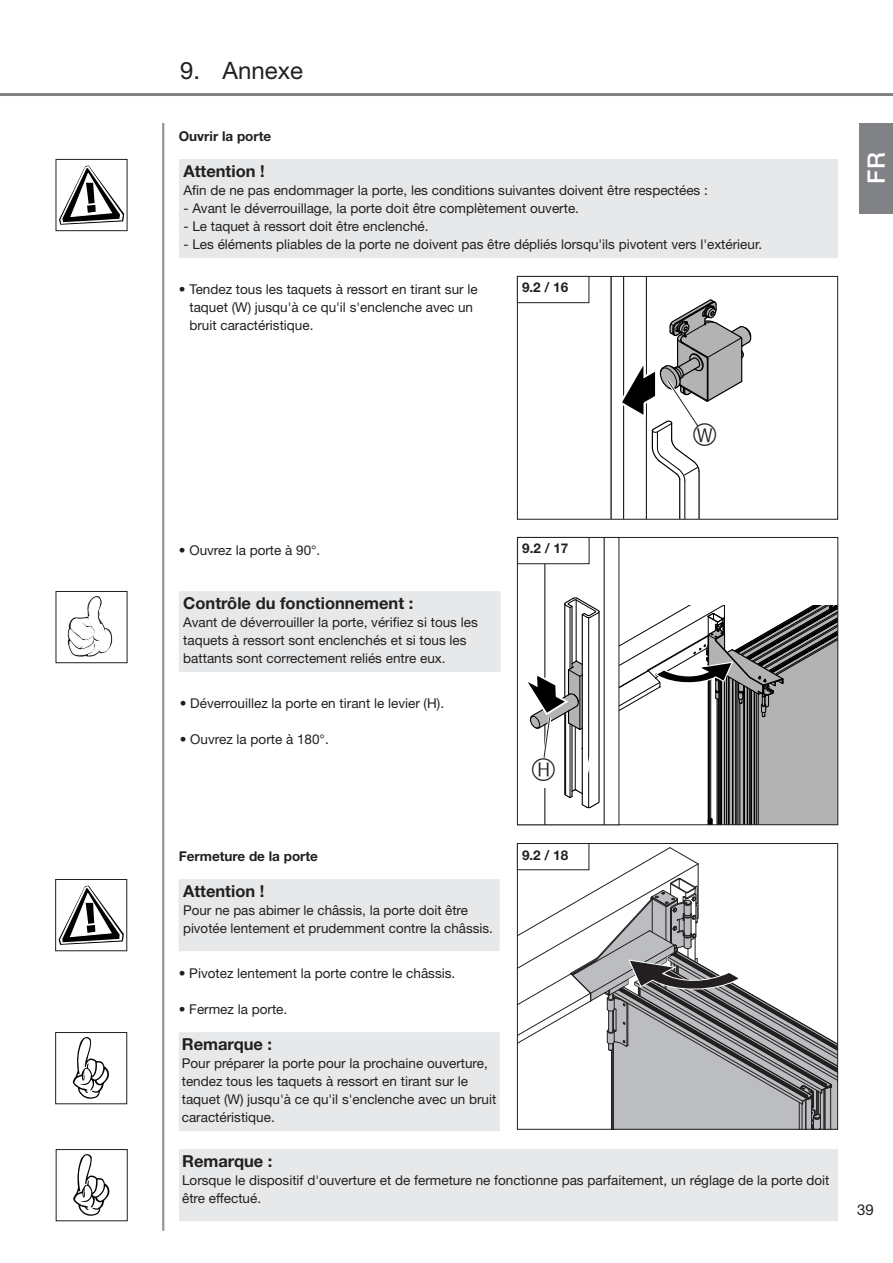
<style>
.page{position:relative;width:893px;height:1263px;background:#fff}
.page>*{position:absolute;margin:0;border:0;box-sizing:border-box;transform-origin:0 0}
.t1{font:24px "Helvetica Neue LT Pro";color:#231f20}
.t2{font:500 24px "Helvetica Neue LT Pro";color:#fff}
.t3{font:21px "Quay Round Numbers";color:#231f20}
.t4{font:700 16.5px "Helvetica Neue LT Pro";color:#231f20}
.t5{font:15px "Helvetica Neue LT Pro";color:#231f20}
.t6{font:13.5px/18px "Helvetica Neue LT Pro";color:#231f20}
.t7{font:700 13.5px "Helvetica Neue LT Pro";color:#231f20}
</style>
<div class="page">
<hr style="left:162px;top:123px;width:2px;height:1108px;background:#939598">
<div style="left:859px;top:123px;width:34px;height:90px;background:#808285"></div>
<hr style="left:0;top:93px;width:893px;height:3px;background:#808285">
<div style="left:182px;top:162px;width:653px;height:93px;background:#e7e8e9"></div>
<div style="left:179px;top:159px;width:659px;height:99px;border:3px solid #e7e8e9"></div>
<svg style="left:59px;top:165px;width:65px;height:60px"></svg>
<div style="left:56px;top:159px;width:71px;height:72px;border:1px solid #231f20"></div>
<div style="left:517px;top:276px;width:321px;height:244px;border:1px solid #231f20"></div>
<div style="left:517px;top:276px;width:72px;height:27px;border:1px solid #231f20"></div>
<svg style="left:610px;top:277px;width:142px;height:242px"></svg>
<svg style="left:519px;top:847px;width:317px;height:281px"></svg>
<div style="left:517px;top:843px;width:321px;height:287px;border:1px solid #231f20"></div>
<div style="left:517px;top:843px;width:72px;height:27px;background:#fff"></div>
<div style="left:517px;top:843px;width:72px;height:27px;border:1px solid #231f20"></div>
<svg style="left:73px;top:1154px;width:37px;height:62px"></svg>
<div style="left:56px;top:1149px;width:72px;height:72px;border:1px solid #231f20"></div>
<div style="left:182px;top:1152px;width:653px;height:66px;background:#e7e8e9"></div>
<div style="left:179px;top:1149px;width:659px;height:72px;border:3px solid #e7e8e9"></div>
<svg style="left:518px;top:538px;width:319px;height:288px"></svg>
<div style="left:518px;top:537px;width:71px;height:27px;background:#fff"></div>
<div style="left:517px;top:537px;width:72px;height:27px;border:1px solid #231f20"></div>
<div style="left:182px;top:594px;width:316px;height:75px;background:#e7e8e9"></div>
<div style="left:179px;top:591px;width:322px;height:81px;border:3px solid #e7e8e9"></div>
<svg style="left:67px;top:596px;width:46px;height:61px"></svg>
<div style="left:56px;top:591px;width:71px;height:72px;border:1px solid #231f20"></div>
<svg style="left:73px;top:1037px;width:36px;height:62px"></svg>
<div style="left:55px;top:1032px;width:72px;height:72px;border:1px solid #231f20"></div>
<div style="left:182px;top:1035px;width:315px;height:93px;background:#e7e8e9"></div>
<div style="left:179px;top:1032px;width:321px;height:99px;border:3px solid #e7e8e9"></div>
<svg style="left:59px;top:885px;width:65px;height:60px"></svg>
<div style="left:55px;top:879px;width:72px;height:72px;border:1px solid #231f20"></div>
<div style="left:182px;top:882px;width:315px;height:66px;background:#e7e8e9"></div>
<div style="left:179px;top:879px;width:321px;height:72px;border:3px solid #e7e8e9"></div>
<h1 class="t1" style="left:180px;top:62px;width:124px">9. Annexe</h1>
<p class="t7" style="left:179px;top:131px;width:94px">Ouvrir la porte</p>
<p class="t4" style="left:183px;top:165px;width:83px">Attention !</p>
<p class="t6" style="left:183px;top:183px;width:526px">Afin de ne pas endommager la porte, les conditions suivantes doivent être respectées :</p>
<p class="t6" style="left:183px;top:201px;width:397px">- Avant le déverrouillage, la porte doit être complètement ouverte.</p>
<p class="t6" style="left:183px;top:219px;width:247px">- Le taquet à ressort doit être enclenché.</p>
<p class="t6" style="left:183px;top:237px;width:580px">- Les éléments pliables de la porte ne doivent pas être dépliés lorsqu'ils pivotent vers l'extérieur.</p>
<p class="t7" style="left:522px;top:283px;width:48px">9.2 / 16</p>
<p class="t6" style="left:189px;top:282px;width:290px;text-indent:-10px">• Tendez tous les taquets à ressort en tirant sur le taquet (W) jusqu'à ce qu'il s'enclenche avec un bruit caractéristique.</p>
<h2 class="t3" style="left:693px;top:423px;width:25px">W</h2>
<h1 class="t2" style="left:868px;top:184px;width:33px;rotate:-90deg">FR</h1>
<p class="t6" style="left:179px;top:543px;width:143px">• Ouvrez la porte à 90°.</p>
<p class="t7" style="left:522px;top:544px;width:48px">9.2 / 17</p>
<p class="t4" style="left:183px;top:597px;width:232px">Contrôle du fonctionnement :</p>
<p class="t6" style="left:183px;top:615px;width:296px">Avant de déverrouiller la porte, vérifiez si tous les taquets à ressort sont enclenchés et si tous les battants sont correctement reliés entre eux.</p>
<p class="t6" style="left:180px;top:696px;width:266px">• Déverrouillez la porte en tirant le levier (H).</p>
<p class="t6" style="left:180px;top:732px;width:150px">• Ouvrez la porte à 180°.</p>
<h2 class="t3" style="left:532px;top:758px;width:25px">H</h2>
<p class="t7" style="left:179px;top:851px;width:141px">Fermeture de la porte</p>
<p class="t4" style="left:183px;top:885px;width:83px">Attention !</p>
<p class="t6" style="left:183px;top:903px;width:311px">Pour ne pas abimer le châssis, la porte doit être pivotée lentement et prudemment contre la châssis.</p>
<p class="t6" style="left:179px;top:966px;width:278px">• Pivotez lentement la porte contre le châssis.</p>
<p class="t6" style="left:179px;top:1002px;width:110px">• Fermez la porte.</p>
<p class="t4" style="left:182px;top:1038px;width:92px">Remarque :</p>
<p class="t6" style="left:182px;top:1056px;width:316px">Pour préparer la porte pour la prochaine ouverture, tendez tous les taquets à ressort en tirant sur le taquet (W) jusqu'à ce qu'il s'enclenche avec un bruit caractéristique.</p>
<p class="t7" style="left:522px;top:850px;width:48px">9.2 / 18</p>
<p class="t4" style="left:182px;top:1155px;width:92px">Remarque :</p>
<p class="t6" style="left:182px;top:1173px;width:649px">Lorsque le dispositif d'ouverture et de fermeture ne fonctionne pas parfaitement, un réglage de la porte doit être effectué.</p>
<p class="t5" style="left:857px;top:1205px;width:18px">39</p>
</div>
